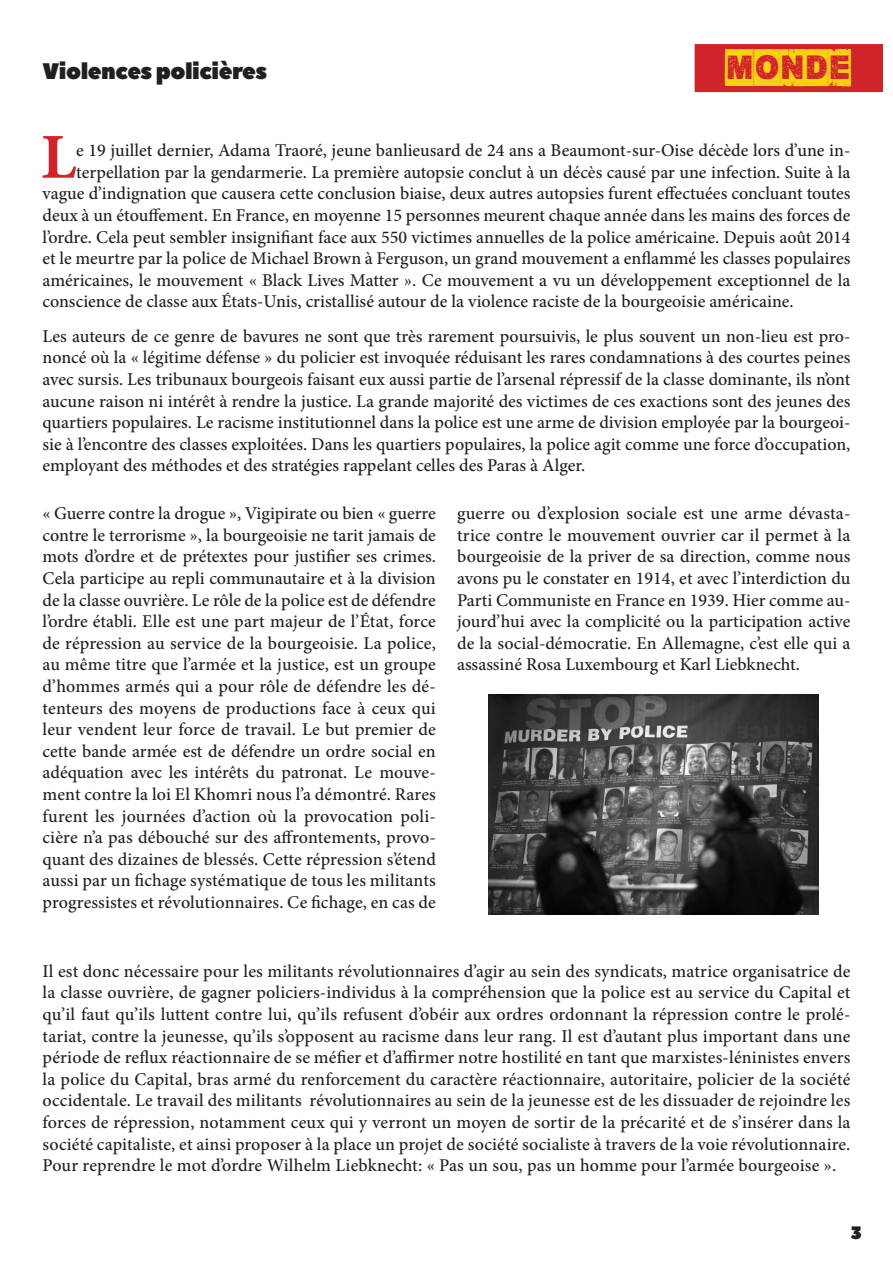
<style>
.page{position:relative;width:893px;height:1263px;background:#fff}
.page>*{position:absolute;margin:0;border:0;box-sizing:border-box;transform-origin:0 0}
.t1{font:700 64.05px "Minion Pro";color:#d1232a}
.t2{font:33px "Corner Dark";color:#fad017}
.t3{font:22.5px "Peace Sans";letter-spacing:-.02em;color:#231f20}
.t4{font:500 18px/21.6px "Minion Pro";color:#231f20;text-align:justify}
.t5{font:18px "Peace Sans";color:#231f20}
</style>
<div class="page">
<div style="left:693px;top:43px;width:191px;height:51px;background:#d1232a;border:2px solid #fff"></div>
<img style="left:489px;top:694px;width:330px;height:220px">
<p class="t3" style="left:43px;top:56px;width:226px">Violences policières</p>
<p class="t2" style="left:726px;top:47px;width:126px">MONDE</p>
<p class="t1" style="left:41px;top:112px;width:37px">L</p>
<p class="t4" style="left:76px;top:140px;width:776px">e 19 juillet dernier, Adama Traoré, jeune banlieusard de 24 ans a Beaumont-sur-Oise décède lors d’une in-</p>
<p class="t4" style="left:76px;top:161px;width:776px">terpellation par la gendarmerie. La première autopsie conclut à un décès causé par une infection. Suite à la</p>
<p class="t4" style="left:43px;top:183px;width:809px">vague d’indignation que causera cette conclusion biaise, deux autres autopsies furent effectuées concluant toutes</p>
<p class="t4" style="left:43px;top:204px;width:809px">deux à un étouffement. En France, en moyenne 15 personnes meurent chaque année dans les mains des forces de</p>
<p class="t4" style="left:43px;top:226px;width:809px">l’ordre. Cela peut sembler insignifiant face aux 550 victimes annuelles de la police américaine. Depuis août 2014</p>
<p class="t4" style="left:43px;top:248px;width:809px">et le meurtre par la police de Michael Brown à Ferguson, un grand mouvement a enflammé les classes populaires</p>
<p class="t4" style="left:43px;top:269px;width:809px">américaines, le mouvement « Black Lives Matter ». Ce mouvement a vu un développement exceptionnel de la</p>
<p class="t4" style="left:43px;top:291px;width:753px">conscience de classe aux États-Unis, cristallisé autour de la violence raciste de la bourgeoisie américaine.</p>
<p class="t4" style="left:43px;top:325px;width:809px">Les auteurs de ce genre de bavures ne sont que très rarement poursuivis, le plus souvent un non-lieu est pro&shy;noncé où la « légitime défense » du policier est invoquée réduisant les rares condamnations à des courtes peines avec sursis. Les tribunaux bourgeois faisant eux aussi partie de l’arsenal répressif de la classe dominante, ils n’ont aucune raison ni intérêt à rendre la justice. La grande majorité des victimes de ces exactions sont des jeunes des quartiers populaires. Le racisme institutionnel dans la police est une arme de division employée par la bourgeoi&shy;sie à l’encontre des classes exploitées. Dans les quartiers populaires, la police agit comme une force d’occupation, employant des méthodes et des stratégies rappelant celles des Paras à Alger.</p>
<p class="t4" style="left:43px;top:503px;width:395px">« Guerre contre la drogue », Vigipirate ou bien « guerre contre le terrorisme », la bourgeoisie ne tarit jamais de mots d’ordre et de prétextes pour justifier ses crimes.<br>Cela participe au repli communautaire et à la division de la classe ouvrière. Le rôle de la police est de défendre l’ordre établi. Elle est une part majeur de l’État, force de répression au service de la bourgeoisie. La police, au même titre que l’armée et la justice, est un groupe d’hommes armés qui a pour rôle de défendre les dé&shy;tenteurs des moyens de productions face à ceux qui leur vendent leur force de travail. Le but premier de cette bande armée est de défendre un ordre social en adéquation avec les intérêts du patronat. Le mouve&shy;ment contre la loi El Khomri nous l’a démontré. Rares furent les journées d’action où la provocation poli&shy;cière n’a pas débouché sur des affrontements, provo&shy;quant des dizaines de blessés. Cette répression s’étend aussi par un fichage systématique de tous les militants progressistes et révolutionnaires. Ce fichage, en cas de</p>
<p class="t4" style="left:457px;top:503px;width:395px">guerre ou d’explosion sociale est une arme dévasta&shy;trice contre le mouvement ouvrier car il permet à la bourgeoisie de la priver de sa direction, comme nous avons pu le constater en 1914, et avec l’interdiction du Parti Communiste en France en 1939. Hier comme au&shy;jourd’hui avec la complicité ou la participation active de la social-démocratie. En Allemagne, c’est elle qui a assassiné Rosa Luxembourg et Karl Liebknecht.</p>
<p class="t4" style="left:43px;top:960px;width:810px">Il est donc nécessaire pour les militants révolutionnaires d’agir au sein des syndicats, matrice organisatrice de la classe ouvrière, de gagner policiers-individus à la compréhension que la police est au service du Capital et qu’il faut qu’ils luttent contre lui, qu’ils refusent d’obéir aux ordres ordonnant la répression contre le prolé&shy;tariat, contre la jeunesse, qu’ils s’opposent au racisme dans leur rang. Il est d’autant plus important dans une période de reflux réactionnaire de se méfier et d’affirmer notre hostilité en tant que marxistes-léninistes envers la police du Capital, bras armé du renforcement du caractère réactionnaire, autoritaire, policier de la société occidentale. Le travail des militants révolutionnaires au sein de la jeunesse est de les dissuader de rejoindre les forces de répression, notamment ceux qui y verront un moyen de sortir de la précarité et de s’insérer dans la société capitaliste, et ainsi proposer à la place un projet de société socialiste à travers de la voie révolutionnaire.<br>Pour reprendre le mot d’ordre Wilhelm Liebknecht: « Pas un sou, pas un homme pour l’armée bourgeoise ».</p>
<p class="t5" style="left:850px;top:1220px;width:13px">3</p>
</div>
